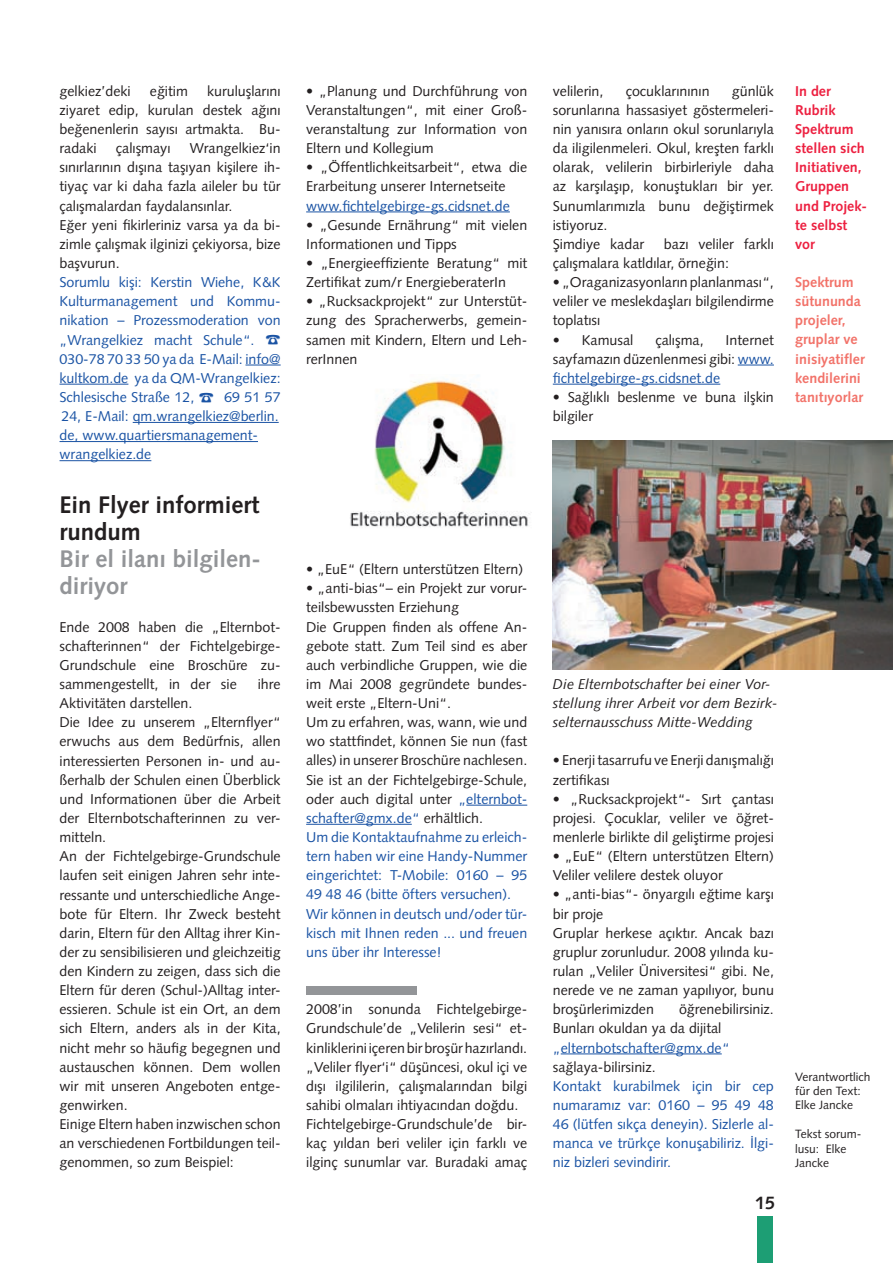
<style>
.page{position:relative;width:893px;height:1263px;background:#fff}
.page>*{position:absolute;margin:0;border:0;box-sizing:border-box;transform-origin:0 0}
.t1{font:24px/27px "Syntax Trk Bold";color:#939598}
.t2{font:700 24px/27px "Syntax LT Std";color:#231f20}
.t3{font:700 18px "Syntax";color:#231f20}
.t4{font:14.25px/19.2px "Syntax LT Std";color:#231f20}
.t5{font:14.25px/19.2px "Syntax Trk Roman";color:#231f20}
.t6{font:14.25px/19.2px "Syntax Trk Roman";color:#1a53a4}
.t7{font:italic 14.25px/19.2px "Syntax LT Std";color:#231f20}
.t8{font:700 14.25px/19.2px "Syntax LT Std";color:#f2736a}
.t9{font:700 14.25px/19.2px "Syntax LT Std";color:#ed2141}
.t10{font:14.25px "Syntax LT Std";color:#1a53a4}
.t11{font:12px/14.4px "Syntax LT Std";color:#231f20}
.s1{color:#1a53a4}
</style>
<div class="page">
<div style="left:758px;top:1217px;width:15px;height:46px;background:#1d9e74"></div>
<img style="left:350px;top:380px;width:182px;height:148px">
<img style="left:553px;top:440px;width:340px;height:230px">
<hr style="left:306px;top:212px;width:204px;height:1px;background:#1a53a4">
<hr style="left:466px;top:805px;width:61px;height:1px;background:#1a53a4">
<hr style="left:306px;top:824px;width:106px;height:1px;background:#1a53a4">
<hr style="left:245px;top:365px;width:36px;height:1px;background:#1a53a4">
<hr style="left:60px;top:384px;width:68px;height:1px;background:#1a53a4">
<hr style="left:133px;top:422px;width:146px;height:1px;background:#1a53a4">
<hr style="left:60px;top:441px;width:198px;height:1px;background:#1a53a4">
<hr style="left:60px;top:460px;width:91px;height:1px;background:#1a53a4">
<div style="left:306px;top:986px;width:111px;height:9px;background:#939598"></div>
<hr style="left:738px;top:365px;width:36px;height:1px;background:#1a53a4">
<hr style="left:553px;top:384px;width:167px;height:1px;background:#1a53a4">
<hr style="left:561px;top:1053px;width:161px;height:1px;background:#1a53a4">
<p class="t5" style="left:60px;top:81px;width:223px;text-align:justify;text-indent:147px">kurulu‰larını ziyaret edip, kurulan destek a∑ını be∑enenlerin sayısı artmakta. Bu&shy;radaki</p>
<p class="t5" style="left:60px;top:81px;width:73px">gelkiez’deki</p>
<p class="t5" style="left:150px;top:81px;width:39px">e∑itim</p>
<p class="t5" style="left:60px;top:139px;width:223px;text-indent:130px">Wrangelkiez‘in sınırlarının dı‰ına ta‰ıyan ki‰ilere ih&shy;tiyaç var ki daha fazla aileler bu tür çalı‰malardan faydalansınlar.<br>E∑er yeni fikirleriniz varsa ya da bi&shy;zimle çalı‰mak ilginizi çekiyorsa, bize ba‰vurun.</p>
<p class="t6" style="left:60px;top:273px;width:223px">Sorumlu ki‰i: Kerstin Wiehe, K&amp;K<br>Kulturmanagement und Kommu&shy;nikation – Prozessmoderation von „Wrangelkiez macht Schule“. ☎<br>030-78 70 33 50 ya da E-Mail: info@ kultkom.de ya da QM-Wrangelkiez:<br>Schlesische Straße 12, ☎ 69 51 57<br>24, E-Mail: qm.wrangelkiez@berlin. de, www.quartiersmanagement&shy;wrangelkiez.de</p>
<p class="t5" style="left:116px;top:139px;width:56px">çalı‰mayı</p>
<h1 class="t2" style="left:60px;top:491px;width:202px">Ein Flyer informiert rundum</h1>
<h1 class="t1" style="left:60px;top:545px;width:203px">Bir el ilanı bilgilen&shy;diriyor</h1>
<p class="t4" style="left:60px;top:617px;width:223px;text-align:justify">Ende 2008 haben die „Elternbot&shy;schafterinnen“ der Fichtelgebirge-Grundschule eine Broschüre zu&shy;sammengestellt, in der sie</p>
<p class="t4" style="left:258px;top:674px;width:24px">ihre</p>
<p class="t4" style="left:60px;top:694px;width:223px">Aktivitäten darstellen.<br>Die Idee zu unserem „Elternflyer“ erwuchs aus dem Bedürfnis, allen interessierten Personen in- und au&shy;ßerhalb der Schulen einen Überblick und Informationen über die Arbeit der Elternbotschafterinnen zu ver&shy;mitteln.<br>An der Fichtelgebirge-Grundschule laufen seit einigen Jahren sehr inte&shy;ressante und unterschiedliche Ange&shy;bote für Eltern. Ihr Zweck besteht darin, Eltern für den Alltag ihrer Kin&shy;der zu sensibilisieren und gleichzeitig den Kindern zu zeigen, dass sich die Eltern für deren (Schul-)Alltag inter&shy;essieren. Schule ist ein Ort, an dem sich Eltern, anders als in der Kita, nicht mehr so häufig begegnen und austauschen können. Dem wollen wir mit unseren Angeboten entge&shy;genwirken.<br>Einige Eltern haben inzwischen schon an verschiedenen Fortbildungen teil&shy;genommen, so zum Beispiel:</p>
<p class="t4" style="left:306px;top:81px;width:223px;text-align:justify">• „Planung und Durchführung von Veranstaltungen“, mit einer Groß&shy;veranstaltung zur Information von Eltern und Kollegium</p>
<p class="t4" style="left:306px;top:158px;width:223px">• „Öffentlichkeitsarbeit“, etwa die<br>Erarbeitung unserer Internetseite</p>
<p class="t10" style="left:306px;top:197px;width:205px">www.fichtelgebirge-gs.cidsnet.de</p>
<p class="t4" style="left:306px;top:215px;width:223px">• „Gesunde Ernährung“ mit vielen<br>Informationen und Tipps</p>
<p class="t4" style="left:306px;top:253px;width:223px">• „Energieeffiziente Beratung“ mit<br>Zertifikat zum/r EnergieberaterIn</p>
<p class="t4" style="left:306px;top:292px;width:223px;text-align:justify">• „Rucksackprojekt“ zur Unterstüt&shy;zung des Spracherwerbs, gemein&shy;samen mit Kindern, Eltern und Leh&shy;rerInnen</p>
<p class="t5" style="left:553px;top:81px;width:52px">velilerin,</p>
<p class="t5" style="left:626px;top:81px;width:85px">çocuklarınının</p>
<p class="t5" style="left:553px;top:81px;width:223px;text-indent:179px">günlük sorunlarına hassasiyet göstermeleri&shy;nin yanısıra onların okul sorunlarıyla da iligilenmeleri. Okul, kre‰ten farklı olarak, velilerin birbirleriyle daha az kar‰ıla‰ıp, konu‰tukları bir yer.<br>Sunumlarımızla bunu de∑i‰tirmek istiyoruz.<br>ƒimdiye kadar</p>
<p class="t5" style="left:553px;top:234px;width:223px;text-indent:111px">bazı veliler farklı çalı‰malara katldılar, örne∑in:</p>
<p class="t5" style="left:553px;top:273px;width:223px;text-align:justify">• „Oraganizasyonların planlanması“, veliler ve meslekda‰ları bilgilendirme toplatısı</p>
<p class="t5" style="left:553px;top:330px;width:82px">• Kamusal</p>
<p class="t5" style="left:655px;top:330px;width:50px">çalı‰ma,</p>
<p class="t5" style="left:553px;top:330px;width:223px;text-align:justify;text-indent:173px">Internet sayfamazın düzenlenmesi gibi: <span class="s1">www. fichtelgebirge-gs.cidsnet.de</span></p>
<p class="t5" style="left:553px;top:387px;width:223px">• Sa∑lıklı beslenme ve buna il‰kin bilgiler</p>
<p class="t9" style="left:795px;top:81px;width:73px">In der<br>Rubrik<br>Spektrum stellen sich<br>Initiativen,<br>Gruppen und Projek&shy;te selbst vor</p>
<p class="t8" style="left:795px;top:273px;width:71px">Spektrum sütununda projeler, gruplar ve inisiyatifler kendilerini tanıtıyorlar</p>
<p class="t4" style="left:306px;top:560px;width:218px">• „EuE“ (Eltern unterstützen Eltern)</p>
<p class="t4" style="left:306px;top:579px;width:223px">• „anti-bias“– ein Projekt zur vorur&shy;teilsbewussten Erziehung<br>Die Gruppen finden als offene An&shy;gebote statt. Zum Teil sind es aber auch verbindliche Gruppen, wie die im Mai 2008 gegründete bundes&shy;weit erste „Eltern-Uni“.<br>Um zu erfahren, was, wann, wie und wo stattfindet, können Sie nun (fast alles) in unserer Broschüre nachlesen.<br>Sie ist an der Fichtelgebirge-Schule, oder auch digital unter <span class="s1">„elternbot&shy;schafter@gmx.de“</span> erhältlich.<br><span class="s1">Um die Kontaktaufnahme zu erleich&shy;tern haben wir eine Handy-Nummer eingerichtet: T-Mobile: 0160 – 95<br>49 48 46 (bitte öfters versuchen).<br>Wir können in deutsch und/oder tür&shy;kisch mit Ihnen reden ... und freuen uns über ihr Interesse!</span></p>
<p class="t5" style="left:306px;top:1000px;width:223px">2008’in sonunda Fichtelgebirge-Grundschule’de „Velilerin sesi“ et&shy;kinliklerini içeren bir bro‰ür hazırlandı. „Veliler flyer‘i“ dü‰üncesi, okul içi ve dı‰ı ilgililerin, çalı‰malarından bilgi sahibi olmaları ihtiyacından do∑du.<br>Fichtelgebirge-Grundschule’de bir&shy;kaç yıldan beri veliler için farklı ve ilginç sunumlar var. Buradaki amaç</p>
<p class="t7" style="left:553px;top:674px;width:226px">Die Elternbotschafter bei einer Vor&shy;stellung ihrer Arbeit vor dem Bezirk&shy;selternausschuss Mitte-Wedding</p>
<p class="t5" style="left:553px;top:751px;width:223px">• Enerji tasarrufu ve Enerji danı‰malı∑ı zertifikası</p>
<p class="t5" style="left:553px;top:789px;width:223px;text-align:justify">• „Rucksackprojekt“- Sırt çantası projesi. Çocuklar, veliler ve ö∑ret&shy;menlerle birlikte dil geli‰tirme projesi</p>
<p class="t5" style="left:553px;top:847px;width:223px">• „EuE“ (Eltern unterstützen Eltern)<br>Veliler velilere destek oluyor</p>
<p class="t5" style="left:553px;top:885px;width:223px">• „anti-bias“- önyargılı e∑time kar‰ı bir proje<br>Gruplar herkese açıktır. Ancak bazı gruplur zorunludur. 2008 yılında ku&shy;rulan „Veliler Üniversitesi“ gibi. Ne, nerede ve ne zaman yapılıyor, bunu bro‰ürlerimizden</p>
<p class="t5" style="left:553px;top:1000px;width:223px;text-indent:126px">ö∑renebilirsiniz.<br>Bunları okuldan ya da dijital</p>
<p class="t6" style="left:553px;top:1038px;width:178px">„elternbotschafter@gmx.de“</p>
<p class="t5" style="left:553px;top:1057px;width:104px">sa∑laya-bilirsiniz.</p>
<p class="t6" style="left:553px;top:1076px;width:223px;text-align:justify">Kontakt kurabilmek için bir cep numaramız var: 0160 – 95 49 48<br>46 (lütfen sıkça deneyin). Sizlerle al&shy;manca ve trürkçe konu‰abiliriz. ∂lgi&shy;niz bizleri sevindirir.</p>
<p class="t3" style="left:755px;top:1192px;width:22px">15</p>
<p class="t11" style="left:795px;top:1069px;width:77px">Verantwortlich für den Text:<br>Elke Jancke</p>
<p class="t11" style="left:795px;top:1127px;width:68px">Tekst sorum&shy;lusu: Elke<br>Jancke</p>
</div>
